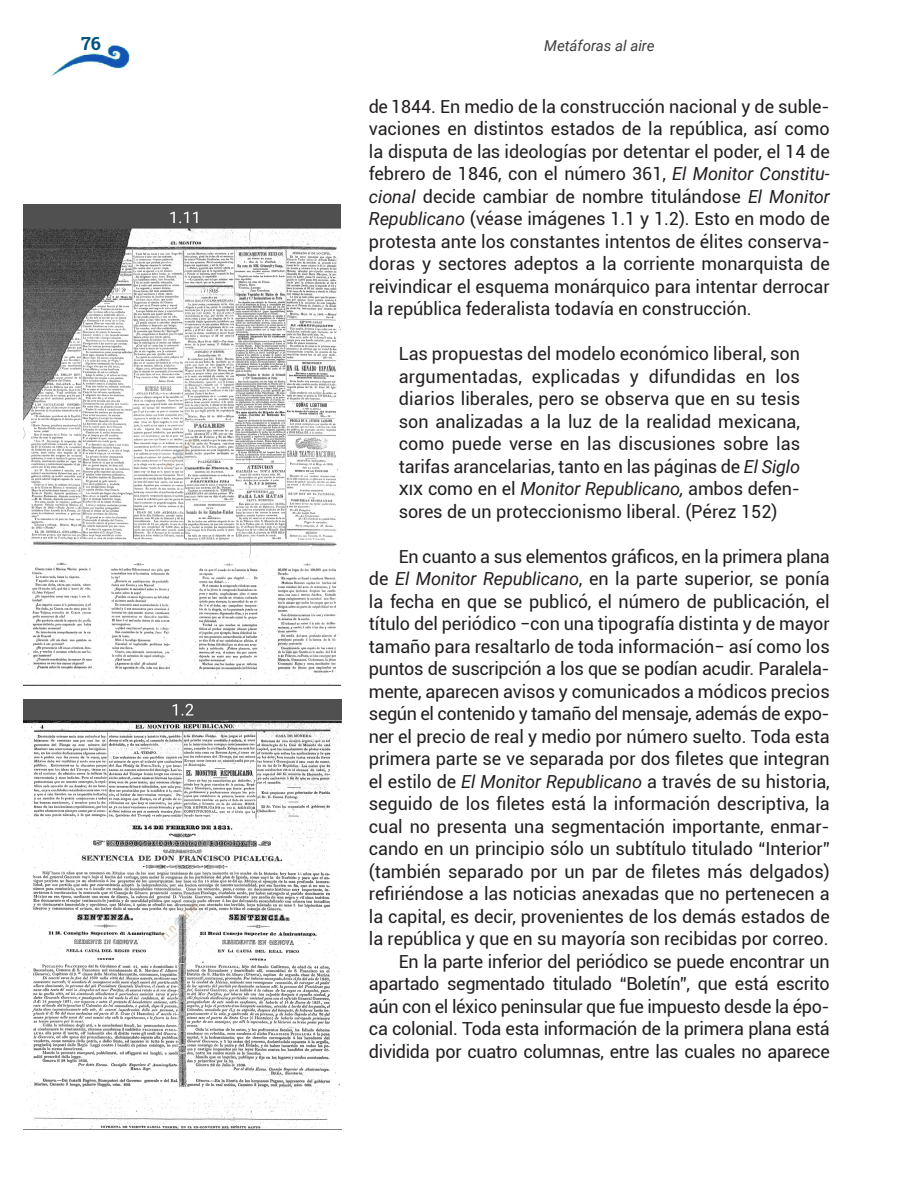
<style>
.page{position:relative;width:915px;height:1191px;background:#fff}
.page>*{position:absolute;margin:0;border:0;box-sizing:border-box;transform-origin:0 0}
.t1{font:18px/22.5px "Roboto";letter-spacing:-.005em;color:#231f20;text-align:justify}
.t2{font:700 18px "Roboto Slab";color:#00527e}
.t3{font:italic 15px "Roboto";color:#3e3e3f}
.s1{font-style:italic}
</style>
<div class="page">
<img style="left:51px;top:44px;width:79px;height:33px">
<img style="left:24px;top:204px;width:316px;height:481px">
<img style="left:24px;top:699px;width:317px;height:430px">
<p class="t2" style="left:81px;top:31px;width:21px">76</p>
<p class="t3" style="left:544px;top:36px;width:112px">Metáforas al aire</p>
<p class="t1" style="left:369px;top:94px;width:462px">de 1844. En medio de la construcción nacional y de suble&shy;vaciones en distintos estados de la república, así como la disputa de las ideologías por detentar el poder, el 14 de febrero de 1846, con el número 361, <span class="s1">El Monitor Constitu&shy;cional</span> decide cambiar de nombre titulándose <span class="s1">El Monitor Republicano</span> (véase imágenes 1.1 y 1.2). Esto en modo de protesta ante los constantes intentos de élites conserva&shy;doras y sectores adeptos a la corriente monarquista de reivindicar el esquema monárquico para intentar derrocar la república federalista todavía en construcción.</p>
<p class="t1" style="left:398px;top:342px;width:402px">Las propuestas del modelo económico liberal, son argumentadas, explicadas y difundidas en los diarios liberales, pero se observa que en su tesis son analizadas a la luz de la realidad mexicana, como puede verse en las discusiones sobre las tarifas arancelarias, tanto en las páginas de <span class="s1">El Siglo </span>XIX como en el <span class="s1">Monitor Republicano,</span> ambos defen&shy;sores de un proteccionismo liberal. (Pérez 152)</p>
<p class="t1" style="left:369px;top:544px;width:462px;text-align:right">En cuanto a sus elementos gráficos, en la primera plana<br>de <span class="s1">El Monitor Republicano</span>, en la parte superior, se ponía la fecha en que se publicó, el número de publicación, el título del periódico −con una tipografía distinta y de mayor tamaño para resaltarlo de toda información− así como los puntos de suscripción a los que se podían acudir. Paralela&shy;mente, aparecen avisos y comunicados a módicos precios según el contenido y tamaño del mensaje, además de expo&shy;ner el precio de real y medio por número suelto. Toda esta primera parte se ve separada por dos filetes que integran el estilo de <span class="s1">El Monitor Republicano</span> a través de su historia, seguido de los filetes está la información descriptiva, la cual no presenta una segmentación importante, enmar&shy;cando en un principio sólo un subtítulo titulado “Interior” (también separado por un par de filetes más delgados) refiriéndose a las noticias anexadas que no pertenecen a la capital, es decir, provenientes de los demás estados de la república y que en su mayoría son recibidas por correo.<br>En la parte inferior del periódico se puede encontrar un apartado segmentado titulado “Boletín”, que está escrito aún con el léxico peninsular que fue impuesto desde la épo&shy;ca colonial. Toda esta información de la primera plana está dividida por cuatro columnas, entre las cuales no aparece</p>
</div>
